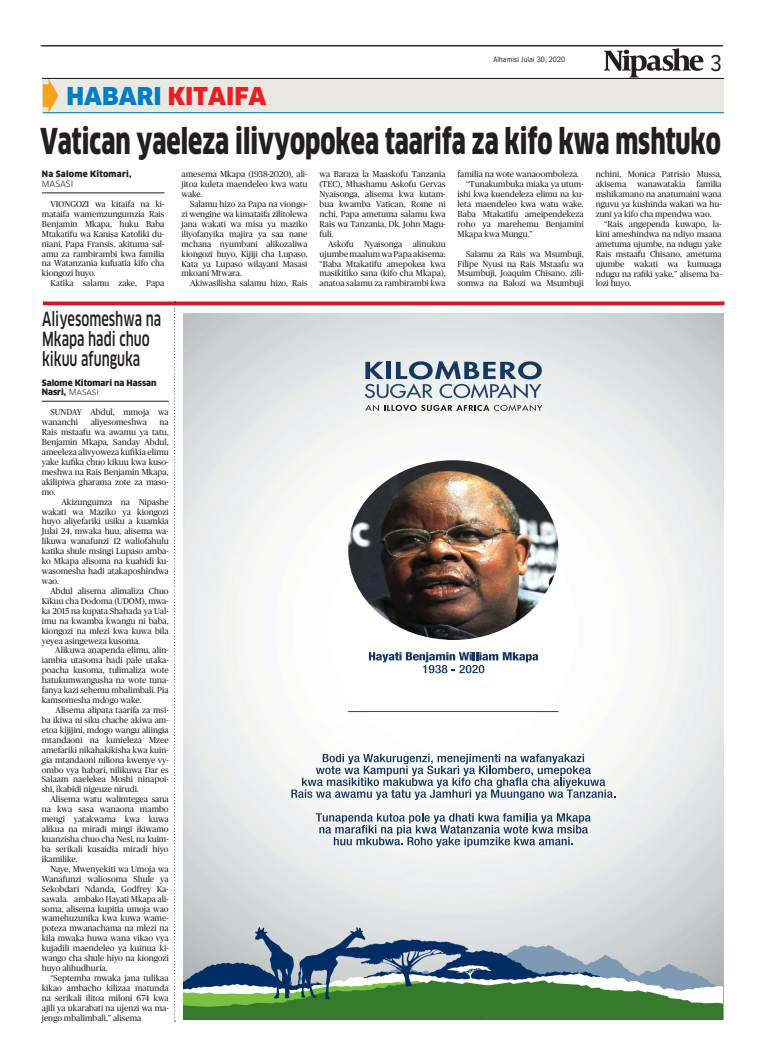
<style>
.page{position:relative;width:770px;height:1063px;background:#fff}
.page>*{position:absolute;margin:0;border:0;box-sizing:border-box;transform-origin:0 0}
.t1{font:900 34.8px "Clan";color:#231f20;scale:.69 1}
.t2{font:900 24px "Clan OSF";color:#ee1d23}
.t3{font:24px "Proxima Nova Cond";color:#231f20}
.t4{font:500 19.1px/20px "Clan OSF";color:#231f20;scale:.67 1}
.t5{font:8.6px/9.9px "Publico";color:#231f20;text-align:justify}
.t6{font:900 8.5px/9.9px "Clan";letter-spacing:-.005em;color:#231f20}
.t7{font:900 8.5px "Clan";letter-spacing:.02em;color:#231f20}
.t8{font:8.5px "Clan Book SC";letter-spacing:-.01em;color:#231f20}
.t9{font:condensed 8px "Franklin Gothic";letter-spacing:.01em;color:#231f20}
.s1{color:#007ec5}
.s2{font-family:"Clan Book SC";font-weight:400}
</style>
<div class="page">
<hr style="left:42px;top:46px;width:681px;height:1px;background:#231f20">
<hr style="left:42px;top:78px;width:681px;height:1px;background:#231f20">
<svg style="left:604px;top:48px;width:99px;height:30px"></svg>
<hr style="left:41px;top:46px;width:681px;height:1px;background:#231f20">
<hr style="left:43px;top:78px;width:681px;height:1px;background:#231f20">
<div style="left:43px;top:79px;width:681px;height:34px;background:#e9e9e1"></div>
<hr style="left:43px;top:112px;width:681px;height:1px;background:#00689e">
<svg style="left:43px;top:78px;width:15px;height:35px"></svg>
<img style="left:183px;top:314px;width:540px;height:705px">
<svg style="left:183px;top:927px;width:539px;height:92px;background:#7b9c8c"></svg>
<svg style="left:365px;top:361px;width:177px;height:37px;background:#a1aebd"></svg>
<svg style="left:365px;top:405px;width:177px;height:6px"></svg>
<svg style="left:291px;top:754px;width:324px;height:46px"></svg>
<svg style="left:316px;top:813px;width:274px;height:34px"></svg>
<img style="left:348px;top:460px;width:210px;height:180px">
<svg style="left:369px;top:652px;width:169px;height:21px"></svg>
<hr style="left:348px;top:711px;width:210px;height:1px;background:#153863">
<svg style="left:43px;top:301px;width:681px;height:4px;background:#db333a"></svg>
<svg style="left:174px;top:301px;width:1px;height:720px"></svg>
<hr style="left:42px;top:193px;width:122px;height:1px;background:#231f20">
<hr style="left:42px;top:401px;width:127px;height:1px;background:#231f20">
<p class="t9" style="left:493px;top:55px;width:73px">Alhamisi Julai 30, 2020</p>
<h2 class="t3" style="left:710px;top:52px;width:13px">3</h2>
<h2 class="t2" style="left:67px;top:82px;width:201px"><span class="s1">HABARI</span> KITAIFA</h2>
<h1 class="t1" style="left:41px;top:122px;width:987px">Vatican yaeleza ilivyopokea taarifa za kifo kwa mshtuko</h1>
<p class="t7" style="left:42px;top:169px;width:91px">Na Salome Kitomari,</p>
<p class="t8" style="left:42px;top:179px;width:33px">MASASI</p>
<p class="t5" style="left:42px;top:199px;width:124px;text-indent:9px">VIONGOZI wa kitaifa na ki&shy;mataifa wamemzungumzia Rais Benjamin Mkapa, huku Baba Mtakatifu wa Kanisa Katoliki du&shy;niani, Papa Fransis, akituma sal&shy;amu za rambirambi kwa familia na Watanzania kufuatia kifo cha kiongozi huyo.</p>
<p class="t5" style="left:50px;top:278px;width:116px">Katika salamu zake, Papa</p>
<p class="t5" style="left:181px;top:169px;width:128px">amesema Mkapa (1938-2020), ali&shy;jitoa kuleta maendeleo kwa watu wake.</p>
<p class="t5" style="left:181px;top:199px;width:128px;text-indent:9px">Salamu hizo za Papa na viongo&shy;zi wengine wa kimataifa zilitolewa jana wakati wa misa ya maziko iliyofanyika majira ya saa nane mchana nyumbani alikozaliwa kiongozi huyo, Kijiji cha Lupaso, Kata ya Lupaso wilayani Masasi mkoani Mtwara.</p>
<p class="t5" style="left:190px;top:278px;width:119px">Akiwasilisha salamu hizo, Rais</p>
<p class="t5" style="left:319px;top:169px;width:128px">wa Baraza la Maaskofu Tanzania (TEC), Mhashamu Askofu Gervas Nyaisonga, alisema kwa kutam&shy;bua kwamba Vatican, Rome ni nchi, Papa ametuma salamu kwa Rais wa Tanzania, Dk. John Magu&shy;fuli.</p>
<p class="t5" style="left:319px;top:239px;width:128px;text-indent:9px">Askofu Nyaisonga alinukuu ujumbe maalum wa Papa akisema: “Baba Mtakatifu amepokea kwa masikitiko sana (kifo cha Mkapa), anatoa salamu za rambirambi kwa</p>
<p class="t5" style="left:457px;top:169px;width:123px">familia na wote wanaoomboleza.</p>
<p class="t5" style="left:466px;top:179px;width:119px">“Tunakumbuka miaka ya utum-</p>
<p class="t5" style="left:457px;top:189px;width:127px">ishi kwa kuendeleza elimu na ku-</p>
<p class="t5" style="left:457px;top:199px;width:128px">leta maendeleo kwa watu wake.</p>
<p class="t5" style="left:457px;top:209px;width:128px">Baba Mtakatifu ameipendekeza</p>
<p class="t5" style="left:457px;top:219px;width:127px">roho ya marehemu Benjamini</p>
<p class="t5" style="left:457px;top:229px;width:77px">Mkapa kwa Mungu.”</p>
<p class="t5" style="left:457px;top:249px;width:127px;text-indent:9px">Salamu za Rais wa Msumbuji, Filipe Nyusi na Rais Mstaafu wa Msumbuji, Joaquim Chisano, zili&shy;somwa na Balozi wa Msumbuji</p>
<p class="t5" style="left:595px;top:169px;width:128px">nchini, Monica Patrisio Mussa, akisema</p>
<p class="t5" style="left:595px;top:179px;width:128px;text-indent:101px">familia mshikamano na anatumaini wana nguvu ya kushinda wakati wa hu&shy;zuni ya kifo cha mpendwa wao.</p>
<p class="t5" style="left:595px;top:219px;width:128px;text-indent:9px">“Rais angependa kuwapo, la&shy;kini ameshindwa na ndiyo maana ametuma ujumbe, na ndugu yake Rais mstaafu Chisano, ametuma ujumbe wakati wa kumuaga ndugu na rafiki yake,” alisema ba&shy;lozi huyo.</p>
<p class="t5" style="left:637px;top:179px;width:50px">wanawatakia</p>
<h3 class="t4" style="left:42px;top:309px;width:179px">Aliyesomeshwa na<br>Mkapa hadi chuo kikuu afunguka</h3>
<p class="t6" style="left:42px;top:377px;width:116px">Salome Kitomari na Hassan<br>Nasri, <span class="s2">Masasi</span></p>
<p class="t5" style="left:42px;top:407px;width:128px;text-indent:9px">SUNDAY Abdul, mmoja wa wananchi</p>
<p class="t5" style="left:91px;top:417px;width:58px">aliyesomeshwa</p>
<p class="t5" style="left:42px;top:417px;width:128px;text-indent:118px">na Rais mstaafu wa awamu ya tatu, Benjamin Mkapa, Sanday Abdul, ameeleza alivyoweza kufikia elimu yake kufika chuo kikuu kwa kuso&shy;meshwa na Rais Benjamin Mkapa, akilipiwa gharama zote za maso&shy;mo.</p>
<p class="t5" style="left:42px;top:497px;width:128px;text-indent:20px">Akizungumza na Nipashe wakati wa Maziko ya kiongozi huyo aliyefariki usiku a kuamkia Julai 24, mwaka huu, alisema wa&shy;likuwa wanafunzi 12 waliofahulu katika shule msingi Lupaso amba&shy;ko Mkapa alisoma na kuahidi ku&shy;wasomesha hadi atakaposhindwa wao.</p>
<p class="t5" style="left:42px;top:586px;width:128px;text-indent:9px">Abdul alisema alimaliza Chuo Kikuu cha Dodoma (UDOM), mwa&shy;ka 2015 na kupata Shahada ya Ual&shy;imu na kwamba kwangu ni baba, kiongozi na mlezi kwa kuwa bila yeyea asingeweza kusoma.</p>
<p class="t5" style="left:42px;top:646px;width:128px;text-indent:13px">Alikuwa anapenda elimu, alin&shy;iambia utasoma hadi pale utaka&shy;poacha kusoma, tulimaliza wote hatukumwangusha na wote tuna&shy;fanya kazi sehemu mbalimbali. Pia kamsomesha mdogo wake.</p>
<p class="t5" style="left:42px;top:705px;width:128px;text-indent:14px">Alisema alipata taarifa za msi&shy;ba ikiwa ni siku chache akiwa am&shy;etoa kijijini, mdogo wangu aliingia mtandaoni na kunieleza Mzee amefariki nikahakikisha kwa kuin&shy;gia mtandaoni niliona kwenye vy&shy;ombo vya habari, nilikuwa Dar es Salaam naelekea Moshi ninapoi&shy;shi, ikabidi nigeuze nirudi.</p>
<p class="t5" style="left:42px;top:794px;width:128px;text-indent:9px">Alisema watu walimtegea sana na kwa sasa wanaona mambo mengi yatakwama kwa kuwa alikua na miradi mingi ikiwamo kuanzisha chuo cha Nesi, na kuim&shy;ba serikali kusaidia miradi hiyo ikamilike.</p>
<p class="t5" style="left:42px;top:864px;width:128px;text-indent:9px">Naye, Mwenyekiti wa Umoja wa Wanafunzi waliosoma Shule ya Sekobdari Ndanda, Godfrey Ka&shy;sawala. ambako Hayati Mkapa ali&shy;soma, alisema kupitia umoja wao wamehuzunika kwa kuwa wame&shy;poteza mwanachama na mlezi na kila mwaka huwa wana vikao vya kujadili maendeleo ya kuinua ki&shy;wango cha shule hiyo na kiongozi huyo alihudhuria.</p>
<p class="t5" style="left:42px;top:973px;width:128px;text-indent:9px">“Septemba mwaka jana tulikaa kikao ambacho kilizaa matunda na serikali ilitoa miloni 674 kwa ajili ya ukarabati na ujenzi wa ma&shy;jengo mbalimbali,” alisema</p>
</div>
